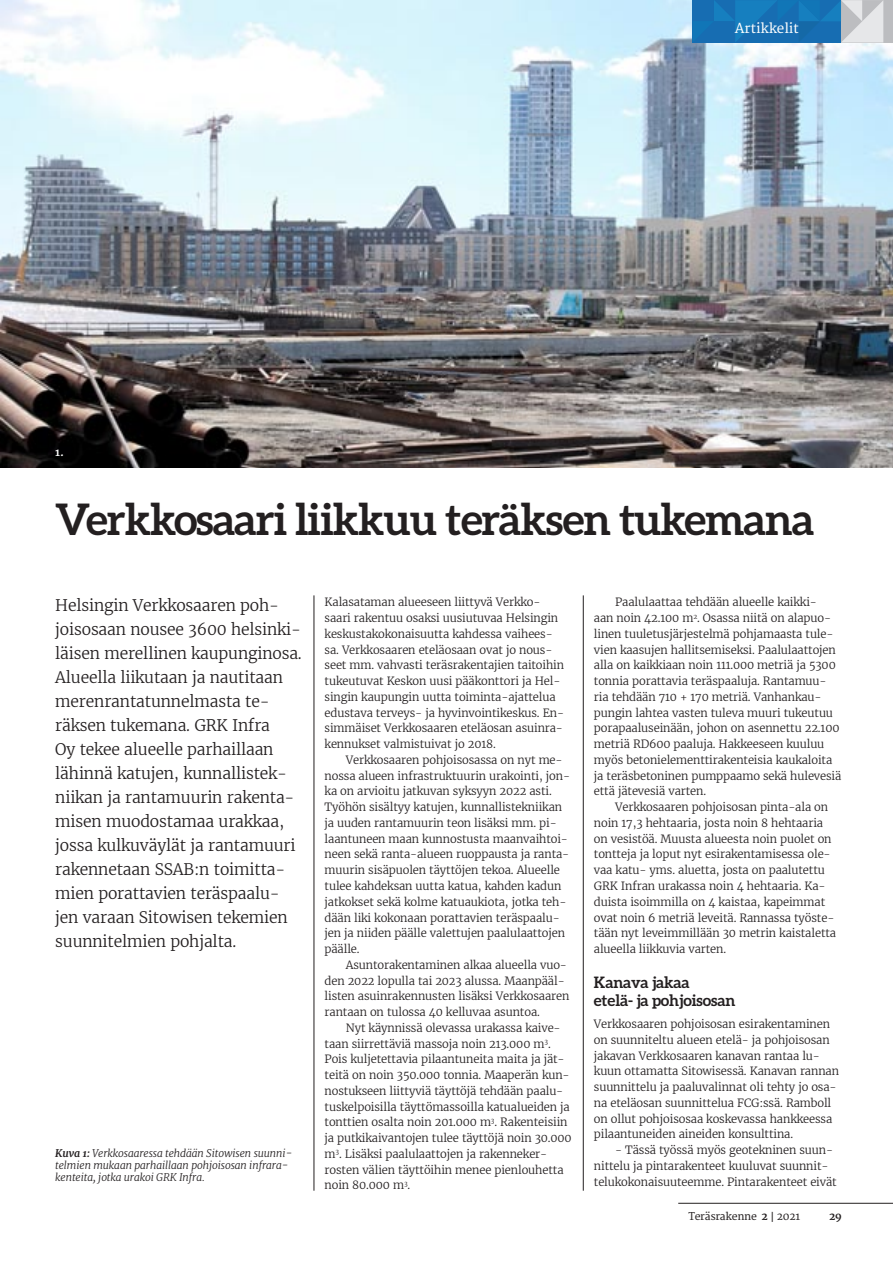
<style>
.page{position:relative;width:893px;height:1263px;background:#fff}
.page>*{position:absolute;margin:0;border:0;box-sizing:border-box;transform-origin:0 0}
.otsikko_bold{font:700 43.5px "Aleo";letter-spacing:-.025em;color:#231f20}
.ingressi{font:300 15.75px/24px "Merriweather";letter-spacing:-.01em;color:#231f20}
.väliotsikko{font:700 15.75px/18px "Aleo";letter-spacing:-.01em;color:#231f20}
.ingressi_nega{font:13.5px "Merriweather";letter-spacing:-.01em;color:#fff}
.leipis{font:300 11.25px/15.8px "Merriweather";letter-spacing:-.01em;color:#231f20}
.leipis_1kpl{font:300 11.25px/15.8px "Merriweather";letter-spacing:-.01em;color:#231f20}
.kuvateksti{font:italic 300 10.5px/12px "Merriweather";letter-spacing:-.01em;color:#231f20}
.t1{font:10.5px "Merriweather";letter-spacing:-.025em;color:#231f20}
.t2{font:700 10.5px "Merriweather";color:#231f20}
.kuvanumero_nega{font:700 10.5px "Merriweather";color:#fff}
.s1{font-weight:700}
</style>
<div class="page">
<hr style="left:678px;top:1203px;width:215px;height:1px;background:#231f20">
<img style="left:0;top:0;width:893px;height:468px">
<hr style="left:314px;top:595px;width:1px;height:596px;background:#231f20">
<hr style="left:583px;top:595px;width:1px;height:596px;background:#231f20">
<div style="left:841px;top:0;width:52px;height:43px;background:#bcbdc0"></div>
<svg style="left:692px;top:0;width:192px;height:43px;background:#4088bd"></svg>
<p class="kuvanumero_nega" style="left:55px;top:446px;width:10px">1.</p>
<p class="ingressi_nega" style="left:735px;top:20px;width:66px">Artikkelit</p>
<p class="otsikko_bold" style="left:55px;top:495px;width:761px">Verkkosaari liikkuu teräksen tukemana</p>
<p class="ingressi" style="left:55px;top:593px;width:248px">Helsingin Verkkosaaren poh&shy;joisosaan nousee 3600 helsinki&shy;läisen merellinen kaupunginosa.<br>Alueella liikutaan ja nautitaan merenrantatunnelmasta te&shy;räksen tukemana. GRK Infra<br>Oy tekee alueelle parhaillaan lähinnä katujen, kunnallistek&shy;niikan ja rantamuurin rakenta&shy;misen muodostamaa urakkaa, jossa kulkuväylät ja rantamuuri rakennetaan SSAB:n toimitta&shy;mien porattavien teräspaalu&shy;jen varaan Sitowisen tekemien suunnitelmien pohjalta.</p>
<p class="leipis_1kpl" style="left:325px;top:595px;width:241px">Kalasataman alueeseen liittyvä Verkko&shy;saari rakentuu osaksi uusiutuvaa Helsingin keskustakokonaisuutta kahdessa vaihees&shy;sa. Verkkosaaren eteläosaan ovat jo nous&shy;seet mm. vahvasti teräsrakentajien taitoihin tukeutuvat Keskon uusi pääkonttori ja Hel&shy;singin kaupungin uutta toiminta-ajattelua edustava terveys- ja hyvinvointikeskus. En&shy;simmäiset Verkkosaaren eteläosan asuinra&shy;kennukset valmistuivat jo 2018.</p>
<p class="leipis" style="left:325px;top:752px;width:247px;text-indent:21px">Verkkosaaren pohjoisosassa on nyt me&shy;nossa alueen infrastruktuurin urakointi, jon&shy;ka on arvioitu jatkuvan syksyyn 2022 asti.<br>Työhön sisältyy katujen, kunnallistekniikan ja uuden rantamuurin teon lisäksi mm. pi&shy;laantuneen maan kunnostusta maanvaihtoi&shy;neen sekä ranta-alueen ruoppausta ja ranta&shy;muurin sisäpuolen täyttöjen tekoa. Alueelle tulee kahdeksan uutta katua, kahden kadun jatkokset sekä kolme katuaukiota, jotka teh&shy;dään liki kokonaan porattavien teräspaalu&shy;jen ja niiden päälle valettujen paalulaattojen päälle.</p>
<p class="leipis" style="left:325px;top:957px;width:246px;text-indent:21px">Asuntorakentaminen alkaa alueella vuo&shy;den 2022 lopulla tai 2023 alussa. Maanpääl&shy;listen asuinrakennusten lisäksi Verkkosaaren rantaan on tulossa 40 kelluvaa asuntoa.</p>
<p class="leipis" style="left:325px;top:1020px;width:249px;text-indent:21px">Nyt käynnissä olevassa urakassa kaive&shy;taan siirrettäviä massoja noin 213.000 m<sup>3</sup>.<br>Pois kuljetettavia pilaantuneita maita ja jät&shy;teitä on noin 350.000 tonnia. Maaperän kun&shy;nostukseen liittyviä täyttöjä tehdään paalu&shy;tuskelpoisilla täyttömassoilla katualueiden ja tonttien osalta noin 201.000 m<sup>3</sup>. Rakenteisiin ja putkikaivantojen tulee täyttöjä noin 30.000 m<sup>3</sup>. Lisäksi paalulaattojen ja rakenneker&shy;rosten välien täyttöihin menee pienlouhetta noin 80.000 m<sup>3</sup>.</p>
<p class="kuvateksti" style="left:55px;top:1147px;width:238px"><span class="s1">Kuva 1:</span> Verkkosaaressa tehdään Sitowisen suunni&shy;telmien mukaan parhaillaan pohjoisosan infrara&shy;kenteita, jotka urakoi GRK Infra.</p>
<p class="leipis" style="left:594px;top:595px;width:249px;text-indent:21px">Paalulaattaa tehdään alueelle kaikki-<br>aan noin 42.100 m<sup>2</sup>. Osassa niitä on alapuo&shy;linen tuuletusjärjestelmä pohjamaasta tule&shy;vien kaasujen hallitsemiseksi. Paalulaattojen alla on kaikkiaan noin 111.000 metriä ja 5300 tonnia porattavia teräspaaluja. Rantamuu&shy;ria tehdään 710 + 170 metriä. Vanhankau&shy;pungin lahtea vasten tuleva muuri tukeutuu porapaaluseinään, johon on asennettu 22.100 metriä RD600 paaluja. Hakkeeseen kuuluu myös betonielementtirakenteisia kaukaloita ja teräsbetoninen pumppaamo sekä hulevesiä että jätevesiä varten.</p>
<p class="leipis" style="left:594px;top:799px;width:244px;text-indent:21px">Verkkosaaren pohjoisosan pinta-ala on noin 17,3 hehtaaria, josta noin 8 hehtaaria on vesistöä. Muusta alueesta noin puolet on tontteja ja loput nyt esirakentamisessa ole&shy;vaa katu- yms. aluetta, josta on paalutettu GRK Infran urakassa noin 4 hehtaaria. Ka&shy;duista isoimmilla on 4 kaistaa, kapeimmat ovat noin 6 metriä leveitä. Rannassa työste&shy;tään nyt leveimmillään 30 metrin kaistaletta alueella liikkuvia varten.</p>
<p class="väliotsikko" style="left:594px;top:973px;width:143px">Kanava jakaa<br>etelä- ja pohjoisosan</p>
<p class="leipis_1kpl" style="left:594px;top:1016px;width:247px">Verkkosaaren pohjoisosan esirakentaminen on suunniteltu alueen etelä- ja pohjoisosan jakavan Verkkosaaren kanavan rantaa lu&shy;kuun ottamatta Sitowisessä. Kanavan rannan suunnittelu ja paaluvalinnat oli tehty jo osa&shy;na eteläosan suunnittelua FCG:ssä. Ramboll on ollut pohjoisosaa koskevassa hankkeessa pilaantuneiden aineiden konsulttina.</p>
<p class="leipis" style="left:594px;top:1142px;width:244px;text-indent:21px">- Tässä työssä myös geotekninen suun&shy;nittelu ja pintarakenteet kuuluvat suunnit&shy;telukokonaisuuteemme. Pintarakenteet eivät</p>
<p class="t1" style="left:688px;top:1210px;width:113px">Teräsrakenne <span class="s1">2</span> | 2021</p>
<p class="t2" style="left:829px;top:1210px;width:14px">29</p>
</div>
